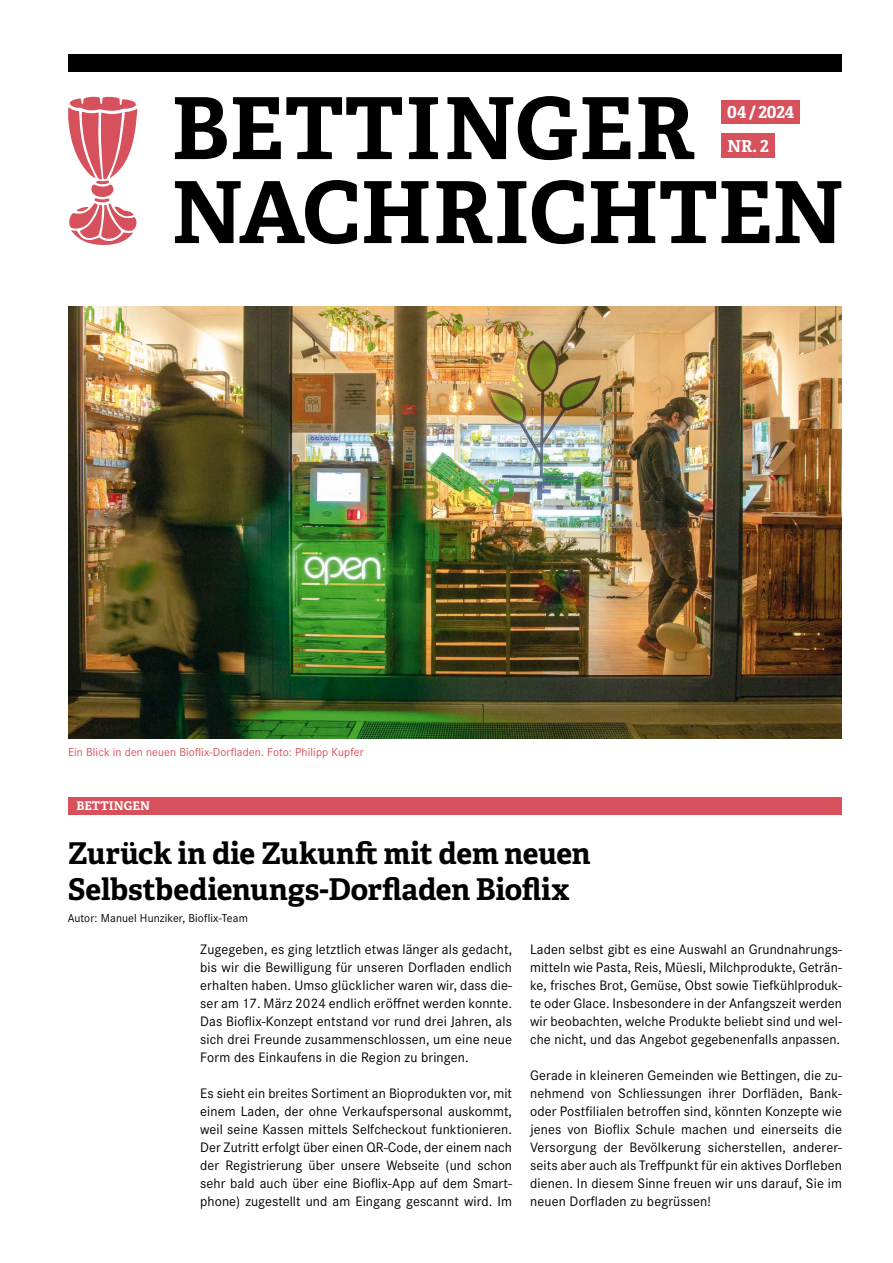
<style>
.page{position:relative;width:893px;height:1263px;background:#fff}
.page>*{position:absolute;margin:0;border:0;box-sizing:border-box;transform-origin:0 0}
.t1{font:700 85.5px/84px "Adelle";color:#000}
.t2{font:700 30px/36px "Adelle";letter-spacing:-.005em;color:#000}
.t3{font:700 16.5px/33.9px "Adelle";letter-spacing:-.005em;color:#fff}
.t4{font:14.25px/18px "Corporate S";letter-spacing:.005em;color:#000;text-align:justify}
.t5{font:12px "Corporate S";letter-spacing:.01em;color:#d7515d}
.t6{font:12px "Corporate S";letter-spacing:.01em;color:#000}
.t7{font:700 12px "Adelle";letter-spacing:.01em;color:#fff}
</style>
<div class="page">
<div style="left:68px;top:54px;width:774px;height:18px;background:#000"></div>
<div style="left:721px;top:101px;width:79px;height:23px;background:#d7515d"></div>
<div style="left:721px;top:134px;width:54px;height:24px;background:#d7515d"></div>
<svg style="left:68px;top:96px;width:69px;height:149px"></svg>
<div style="left:68px;top:797px;width:774px;height:17px;background:#d7515d"></div>
<img style="left:68px;top:306px;width:774px;height:432px">
<h1 class="t1" style="left:172px;top:87px;width:674px">BETTINGER<br>NACHRICHTEN</h1>
<p class="t3" style="left:727px;top:95px;width:69px">04 / 2024<br>NR. 2</p>
<p class="t5" style="left:68px;top:744px;width:297px">Ein Blick in den neuen Bioflix-Dorfladen. Foto: Philipp Kupfer</p>
<p class="t7" style="left:76px;top:798px;width:75px">BETTINGEN</p>
<h2 class="t2" style="left:68px;top:836px;width:524px">Zurück in die Zukunft mit dem neuen<br>Selbstbedienungs-Dorfladen Bioflix</h2>
<p class="t6" style="left:68px;top:910px;width:182px">Autor: Manuel Hunziker, Bioflix-Team</p>
<p class="t4" style="left:200px;top:940px;width:313px">Zugegeben, es ging letztlich etwas länger als gedacht, bis wir die Bewilligung für unseren Dorfladen endlich erhalten haben. Umso glücklicher waren wir, dass die&shy;ser am 17. März 2024 endlich eröffnet werden konnte.<br>Das Bioflix-Konzept entstand vor rund drei Jahren, als sich drei Freunde zusammenschlossen, um eine neue Form des Einkaufens in die Region zu bringen.</p>
<p class="t4" style="left:200px;top:1084px;width:313px">Es sieht ein breites Sortiment an Bioprodukten vor, mit einem Laden, der ohne Verkaufspersonal auskommt, weil seine Kassen mittels Selfcheckout funktionieren.<br>Der Zutritt erfolgt über einen QR-Code, der einem nach der Registrierung über unsere Webseite (und schon sehr bald auch über eine Bioflix-App auf dem Smart&shy;phone) zugestellt und am Eingang gescannt wird. Im</p>
<p class="t4" style="left:530px;top:940px;width:313px">Laden selbst gibt es eine Auswahl an Grundnahrungs&shy;mitteln wie Pasta, Reis, Müesli, Milchprodukte, Geträn&shy;ke, frisches Brot, Gemüse, Obst sowie Tiefkühlproduk&shy;te oder Glace. Insbesondere in der Anfangszeit werden wir beobachten, welche Produkte beliebt sind und wel&shy;che nicht, und das Angebot gegebenenfalls anpassen.</p>
<p class="t4" style="left:530px;top:1066px;width:313px">Gerade in kleineren Gemeinden wie Bettingen, die zu&shy;nehmend von Schliessungen ihrer Dorfläden, Bank&shy;oder Postfilialen betroffen sind, könnten Konzepte wie jenes von Bioflix Schule machen und einerseits die Versorgung der Bevölkerung sicherstellen, anderer&shy;seits aber auch als Treffpunkt für ein aktives Dorfleben dienen. In diesem Sinne freuen wir uns darauf, Sie im neuen Dorfladen zu begrüssen!</p>
</div>
